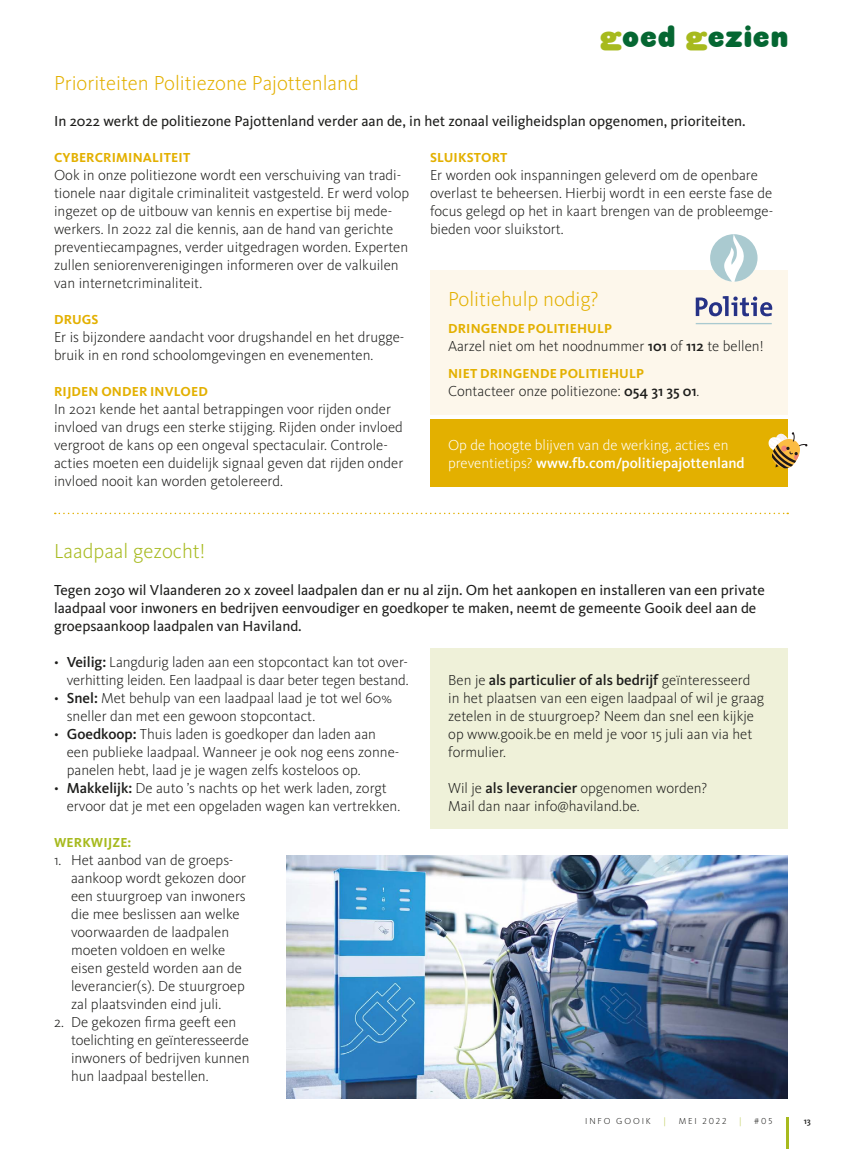
<style>
.page{position:relative;width:842px;height:1149px;background:#fff}
.page>*{position:absolute;margin:0;border:0;box-sizing:border-box;transform-origin:0 0}
.t1{font:30px "HWT Gothic Round";letter-spacing:.045em;color:#056732}
.t2{font:300 21px "Kievit OT";color:#e3b000}
.t3{font:300 21px "Kievit OT";color:#a7ba1e}
.t4{font:300 15px/18px "Kievit OT";color:#1d1d1b}
.t5{font:15px/18px "Kievit OT";color:#1d1d1b}
.t6{font:300 15px/18px "Kievit OT";color:#fff}
.t7{font:700 13.5px "Kievit OT";letter-spacing:.01em;color:#e3b000}
.t8{font:700 13.5px "Kievit OT";letter-spacing:.01em;color:#a7ba1e}
.t9{font:300 9px "Kievit OT";letter-spacing:.21em;color:#1d1d1b}
.t10{font:300 9px "Kievit OT";color:#a7ba1e}
.t11{font:500 9px "Kievit OT";color:#1d1d1b}
.s1{color:#a7ba1e}
.s2{font-weight:500}
</style>
<div class="page">
<div style="left:430px;top:270px;width:358px;height:144px;background:#fdf7eb"></div>
<div style="left:430px;top:418px;width:358px;height:68px;background:#e3b000"></div>
<svg style="left:55px;top:512px;width:733px;height:2px"></svg>
<img style="left:287px;top:855px;width:501px;height:243px">
<svg style="left:768px;top:432px;width:39px;height:36px"></svg>
<svg style="left:710px;top:234px;width:47px;height:47px"></svg>
<svg style="left:696px;top:296px;width:76px;height:20px"></svg>
<hr style="left:696px;top:323px;width:76px;height:1px;background:#aacad0">
<div style="left:430px;top:648px;width:358px;height:180px;background:#eff1d9"></div>
<hr style="left:787px;top:1116px;width:2px;height:32px;background:#a7ba1e">
<h1 class="t1" style="left:600px;top:19px;width:189px"><span class="s1">g</span>oed <span class="s1">g</span>ezien</h1>
<h2 class="t2" style="left:54px;top:70px;width:306px">Prioriteiten Politiezone Pajottenland</h2>
<p class="t5" style="left:54px;top:112px;width:693px">In 2022 werkt de politiezone Pajottenland verder aan de, in het zonaal veiligheidsplan opgenomen, prioriteiten.</p>
<p class="t7" style="left:54px;top:149px;width:138px">CYBERCRIMINALITEIT</p>
<p class="t4" style="left:54px;top:166px;width:357px">Ook in onze politiezone wordt een verschuiving van tradi&shy;tionele naar digitale criminaliteit vastgesteld. Er werd volop ingezet op de uitbouw van kennis en expertise bij mede&shy;werkers. In 2022 zal die kennis, aan de hand van gerichte preventiecampagnes, verder uitgedragen worden. Experten zullen seniorenverenigingen informeren over de valkuilen van internetcriminaliteit.</p>
<p class="t7" style="left:54px;top:311px;width:46px">DRUGS</p>
<p class="t4" style="left:54px;top:328px;width:352px">Er is bijzondere aandacht voor drugshandel en het drugge&shy;bruik in en rond schoolomgevingen en evenementen.</p>
<p class="t7" style="left:54px;top:383px;width:155px">RIJDEN ONDER INVLOED</p>
<p class="t4" style="left:54px;top:400px;width:351px">In 2021 kende het aantal betrappingen voor rijden onder invloed van drugs een sterke stijging. Rijden onder invloed vergroot de kans op een ongeval spectaculair. Controle&shy;acties moeten een duidelijk signaal geven dat rijden onder invloed nooit kan worden getolereerd.</p>
<p class="t7" style="left:430px;top:149px;width:79px">SLUIKSTORT</p>
<p class="t4" style="left:430px;top:166px;width:345px">Er worden ook inspanningen geleverd om de openbare overlast te beheersen. Hierbij wordt in een eerste fase de focus gelegd op het in kaart brengen van de probleemge&shy;bieden voor sluikstort.</p>
<h2 class="t2" style="left:448px;top:286px;width:152px">Politiehulp nodig?</h2>
<p class="t7" style="left:448px;top:320px;width:166px">DRINGENDE POLITIEHULP</p>
<p class="t4" style="left:448px;top:337px;width:317px">Aarzel niet om het noodnummer <span class="s2">101</span> of <span class="s2">112</span> te bellen!</p>
<p class="t7" style="left:448px;top:365px;width:198px">NIET DRINGENDE POLITIEHULP</p>
<p class="t4" style="left:448px;top:382px;width:253px">Contacteer onze politiezone: <span class="s2">054 31 35 01</span>.</p>
<p class="t6" style="left:448px;top:436px;width:298px">Op de hoogte blijven van de werking, acties en preventietips? <span class="s2">www.fb.com/politiepajottenland</span></p>
<h2 class="t3" style="left:54px;top:538px;width:153px">Laadpaal gezocht!</h2>
<p class="t5" style="left:54px;top:580px;width:712px">Tegen 2030 wil Vlaanderen 20 x zoveel laadpalen dan er nu al zijn. Om het aankopen en installeren van een private laadpaal voor inwoners en bedrijven eenvoudiger en goedkoper te maken, neemt de gemeente Gooik deel aan de groepsaankoop laadpalen van Haviland.</p>
<p class="t4" style="left:54px;top:652px;width:356px;text-align:right">• <span class="s2">Veilig:</span> Langdurig laden aan een stopcontact kan tot over&shy;verhitting leiden. Een laadpaal is daar beter tegen bestand.</p>
<p class="t4" style="left:67px;top:688px;width:327px;text-indent:-13px">• <span class="s2">Snel:</span> Met behulp van een laadpaal laad je tot wel 60% sneller dan met een gewoon stopcontact.</p>
<p class="t4" style="left:67px;top:724px;width:332px;text-indent:-13px">• <span class="s2">Goedkoop:</span> Thuis laden is goedkoper dan laden aan een publieke laadpaal. Wanneer je ook nog eens zonne&shy;panelen hebt, laad je je wagen zelfs kosteloos op.</p>
<p class="t4" style="left:67px;top:778px;width:335px;text-indent:-13px">• <span class="s2">Makkelijk:</span> De auto ’s nachts op het werk laden, zorgt ervoor dat je met een opgeladen wagen kan vertrekken.</p>
<p class="t8" style="left:54px;top:833px;width:79px">WERKWIJZE:</p>
<p class="t4" style="left:71px;top:850px;width:177px;text-indent:-17px">1. Het aanbod van de groeps&shy;aankoop wordt gekozen door een stuurgroep van inwoners die mee beslissen aan welke voorwaarden de laadpalen moeten voldoen en welke eisen gesteld worden aan de leverancier(s). De stuurgroep zal plaatsvinden eind juli.</p>
<p class="t4" style="left:71px;top:1012px;width:180px;text-indent:-17px">2. De gekozen firma geeft een toelichting en geïnteresseerde inwoners of bedrijven kunnen hun laadpaal bestellen.</p>
<p class="t4" style="left:448px;top:670px;width:318px">Ben je <span class="s2">als particulier of als bedrijf</span> geïnteresseerd in het plaatsen van een eigen laadpaal of wil je graag zetelen in de stuurgroep? Neem dan snel een kijkje op www.gooik.be en meld je voor 15 juli aan via het formulier.</p>
<p class="t4" style="left:448px;top:778px;width:261px">Wil je <span class="s2">als leverancier</span> opgenomen worden?<br>Mail dan naar info@haviland.be.</p>
<p class="t9" style="left:585px;top:1114px;width:67px">INFO GOOIK</p>
<p class="t10" style="left:663px;top:1114px;width:4px">|</p>
<p class="t9" style="left:679px;top:1114px;width:49px">MEI 2022</p>
<p class="t10" style="left:739px;top:1114px;width:4px">|</p>
<p class="t9" style="left:754px;top:1114px;width:19px">#05</p>
<p class="t11" style="left:804px;top:1114px;width:9px">13</p>
</div>
